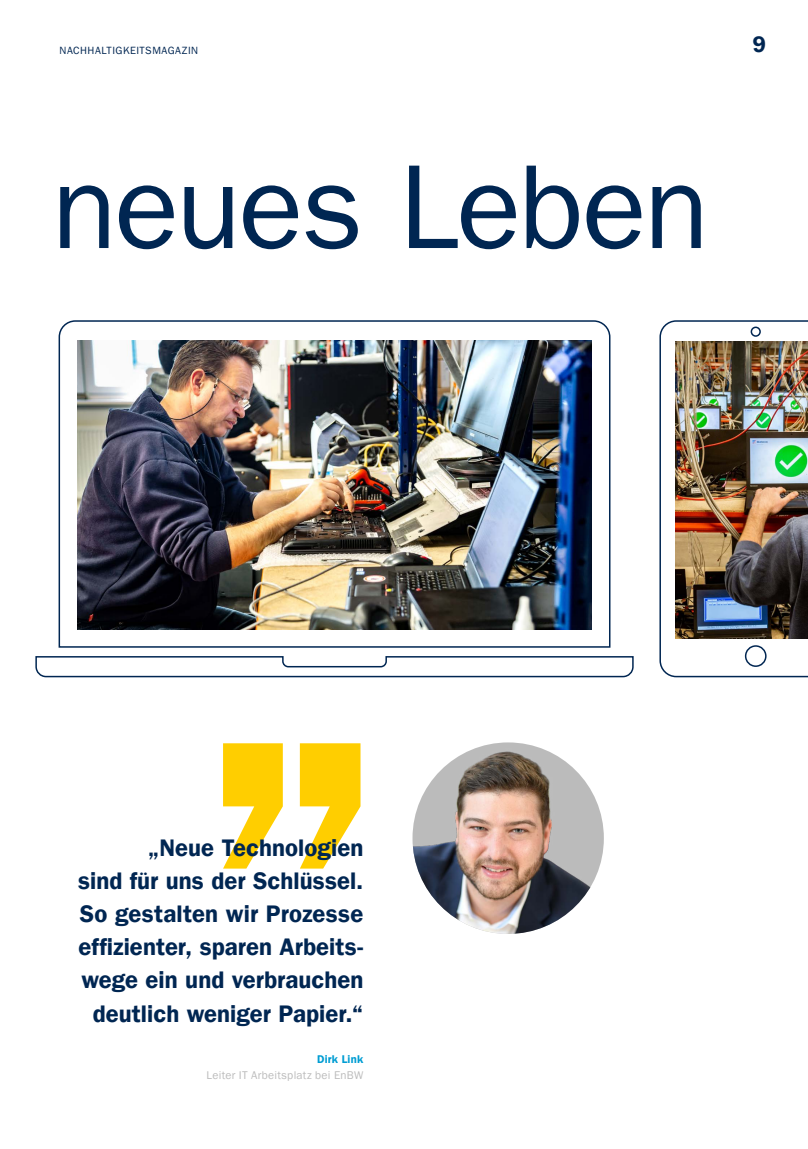
<style>
.page{position:relative;width:808px;height:1149px;background:#fff}
.page>*{position:absolute;margin:0;border:0;box-sizing:border-box;transform-origin:0 0}
.t1{font:120px "ITC Franklin Gothic Std";letter-spacing:-.02em;color:#002652}
.t2{font:24px/33px "Franklin Gothic LT Pro Dm";color:#002652;text-align:right}
.t3{font:22.5px "Franklin Gothic LT Pro Dm";color:#002652}
.t4{font:11.25px "Franklin Gothic LT Pro";letter-spacing:.025em;color:#bcbcbc}
.t5{font:11.25px "Franklin Gothic LT Pro Dm";letter-spacing:.02em;color:#009dd3}
.t6{font:10.5px "Franklin Gothic LT Pro";letter-spacing:.045em;color:#002652}
</style>
<div class="page">
<svg style="left:58px;top:320px;width:553px;height:328px"></svg>
<svg style="left:35px;top:656px;width:599px;height:22px"></svg>
<img style="left:77px;top:340px;width:515px;height:289px">
<div style="left:330px;top:327px;width:8px;height:8px;background:#fff;border-radius:50%"></div>
<svg style="left:223px;top:743px;width:137px;height:125px"></svg>
<img style="left:412px;top:742px;width:192px;height:191px;border-radius:96px">
<svg style="left:659px;top:320px;width:149px;height:357px"></svg>
<img style="left:676px;top:341px;width:132px;height:297px">
<div style="left:751px;top:327px;width:9px;height:9px;background:#fff;border-radius:50%"></div>
<div style="left:751px;top:326px;width:10px;height:11px;border:2px solid #002652;border-radius:50%"></div>
<div style="left:746px;top:645px;width:20px;height:21px;background:#fff;border-radius:50%"></div>
<div style="left:745px;top:645px;width:21px;height:21px;border:2px solid #002652;border-radius:50%"></div>
<p class="t6" style="left:60px;top:45px;width:140px">NACHHALTIGKEITSMAGAZIN</p>
<p class="t3" style="left:752px;top:31px;width:15px">9</p>
<h1 class="t1" style="left:52px;top:138px;width:658px">neues Leben</h1>
<p class="t2" style="left:78px;top:831px;width:287px">„Neue Technologien<br>sind für uns der Schlüssel.<br>So gestalten wir Prozesse effizienter, sparen Arbeits&shy;wege ein und verbrauchen deutlich weniger Papier.“</p>
<p class="t5" style="left:317px;top:1052px;width:48px">Dirk Link</p>
<p class="t4" style="left:207px;top:1068px;width:158px">Leiter IT Arbeitsplatz bei EnBW</p>
</div>
